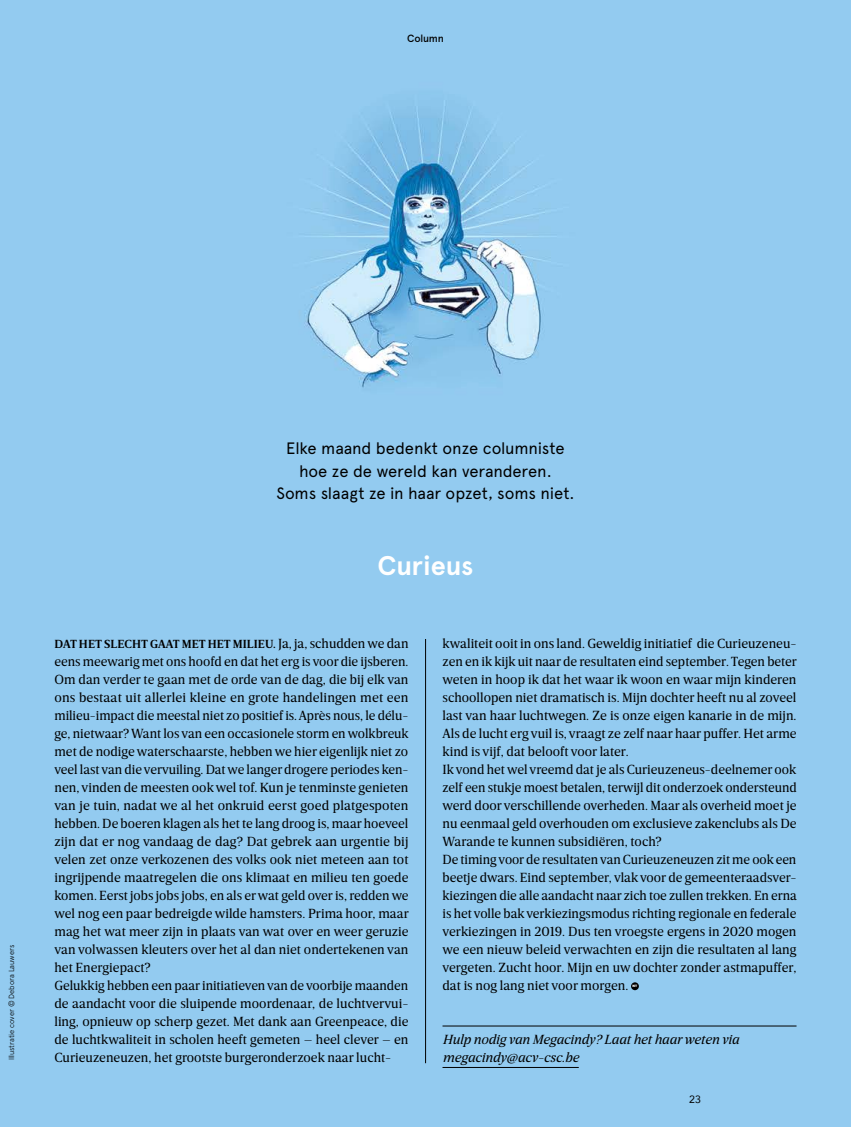
<style>
.page{position:relative;width:851px;height:1127px;background:#fff}
.page>*{position:absolute;margin:0;border:0;box-sizing:border-box;transform-origin:0 0}
.t1{font:700 27px "Apercu Pro";letter-spacing:.005em;color:#fff}
.t2{font:16.5px/22.5px "Apercu Pro";letter-spacing:-.01em;color:#000;text-align:center}
.t3{font:13.5px/18px "Breve News";color:#000}
.t4{font:italic 13.5px/18px "Breve News";color:#000}
.t5{font:600 12px "Breve News";letter-spacing:.01em;color:#000}
.t6{font:500 10.5px "Apercu Pro";letter-spacing:-.025em;color:#000}
.t7{font:10.5px "Avenir";color:#000}
.t8{font:300 7.5px "Apercu";letter-spacing:-.01em;color:#000}
.t9{font:900 3.45px "Proxima Nova";color:#fff}
.s1{font-weight:400;font-size:13.5px}
</style>
<div class="page">
<div style="left:0;top:0;width:850px;height:1127px;background:#93cbf0"></div>
<hr style="left:425px;top:639px;width:1px;height:424px;background:#000">
<hr style="left:442px;top:1026px;width:354px;height:1px;background:#000">
<hr style="left:442px;top:1067px;width:136px;height:1px;background:#000">
<div style="left:631px;top:982px;width:7px;height:8px;background:#000;border-radius:50%"></div>
<p class="t6" style="left:407px;top:30px;width:38px">Column</p>
<p class="t8" style="left:7px;top:1060px;width:117px;rotate:-90deg">Illustratie cover © Debora Lauwers</p>
<p class="t2" style="left:276px;top:436px;width:299px">Elke maand bedenkt onze columniste hoe ze de wereld kan veranderen.<br>Soms slaagt ze in haar opzet‚ soms niet.</p>
<h1 class="t1" style="left:377px;top:545px;width:97px">Curieus</h1>
<p class="t5" style="left:54px;top:637px;width:355px">DAT HET SLECHT GAAT MET HET MILIEU. <span class="s1">Ja, ja, schudden we dan</span></p>
<p class="t3" style="left:54px;top:653px;width:356px">eens meewarig met ons hoofd en dat het erg is voor die ijsberen.<br>Om dan verder te gaan met de orde van de dag, die bij elk van ons bestaat uit allerlei kleine en grote handelingen met een milieu-impact die meestal niet zo positief is. Après nous, le délu&shy;ge, nietwaar? Want los van een occasionele storm en wolkbreuk met de nodige waterschaarste, hebben we hier eigenlijk niet zo veel last van die vervuiling. Dat we langer drogere periodes ken&shy;nen, vinden de meesten ook wel tof. Kun je tenminste genieten van je tuin, nadat we al het onkruid eerst goed platgespoten hebben. De boeren klagen als het te lang droog is, maar hoeveel zijn dat er nog vandaag de dag? Dat gebrek aan urgentie bij velen zet onze verkozenen des volks ook niet meteen aan tot ingrijpende maatregelen die ons klimaat en milieu ten goede komen. Eerst jobs jobs jobs, en als er wat geld over is, redden we wel nog een paar bedreigde wilde hamsters. Prima hoor, maar mag het wat meer zijn in plaats van wat over en weer geruzie van volwassen kleuters over het al dan niet ondertekenen van het Energiepact?<br>Gelukkig hebben een paar initiatieven van de voorbije maanden de aandacht voor die sluipende moordenaar, de luchtvervui&shy;ling, opnieuw op scherp gezet. Met dank aan Greenpeace, die de luchtkwaliteit in scholen heeft gemeten – heel clever – en Curieuzeneuzen, het grootste burgeronderzoek naar lucht-</p>
<p class="t3" style="left:442px;top:635px;width:356px">kwaliteit ooit in ons land. Geweldig initiatief die Curieuzeneu&shy;zen en ik kijk uit naar de resultaten eind september. Tegen beter weten in hoop ik dat het waar ik woon en waar mijn kinderen schoollopen niet dramatisch is. Mijn dochter heeft nu al zoveel last van haar luchtwegen. Ze is onze eigen kanarie in de mijn.<br>Als de lucht erg vuil is, vraagt ze zelf naar haar puffer. Het arme kind is vijf, dat belooft voor later.<br>Ik vond het wel vreemd dat je als Curieuzeneus-deelnemer ook zelf een stukje moest betalen, terwijl dit onderzoek ondersteund werd door verschillende overheden. Maar als overheid moet je nu eenmaal geld overhouden om exclusieve zakenclubs als De Warande te kunnen subsidiëren, toch?<br>De timing voor de resultaten van Curieuzeneuzen zit me ook een beetje dwars. Eind september, vlak voor de gemeenteraadsver&shy;kiezingen die alle aandacht naar zich toe zullen trekken. En erna is het volle bak verkiezingsmodus richting regionale en federale verkiezingen in 2019. Dus ten vroegste ergens in 2020 mogen we een nieuw beleid verwachten en zijn die resultaten al lang vergeten. Zucht hoor. Mijn en uw dochter zonder astmapuffer, dat is nog lang niet voor morgen.</p>
<p class="t9" style="left:632px;top:984px;width:6px">NT</p>
<p class="t4" style="left:442px;top:1031px;width:298px">Hulp nodig van Megacindy? Laat het haar weten via megacindy@acv-csc.be</p>
<p class="t7" style="left:689px;top:1091px;width:13px">23</p>
</div>
